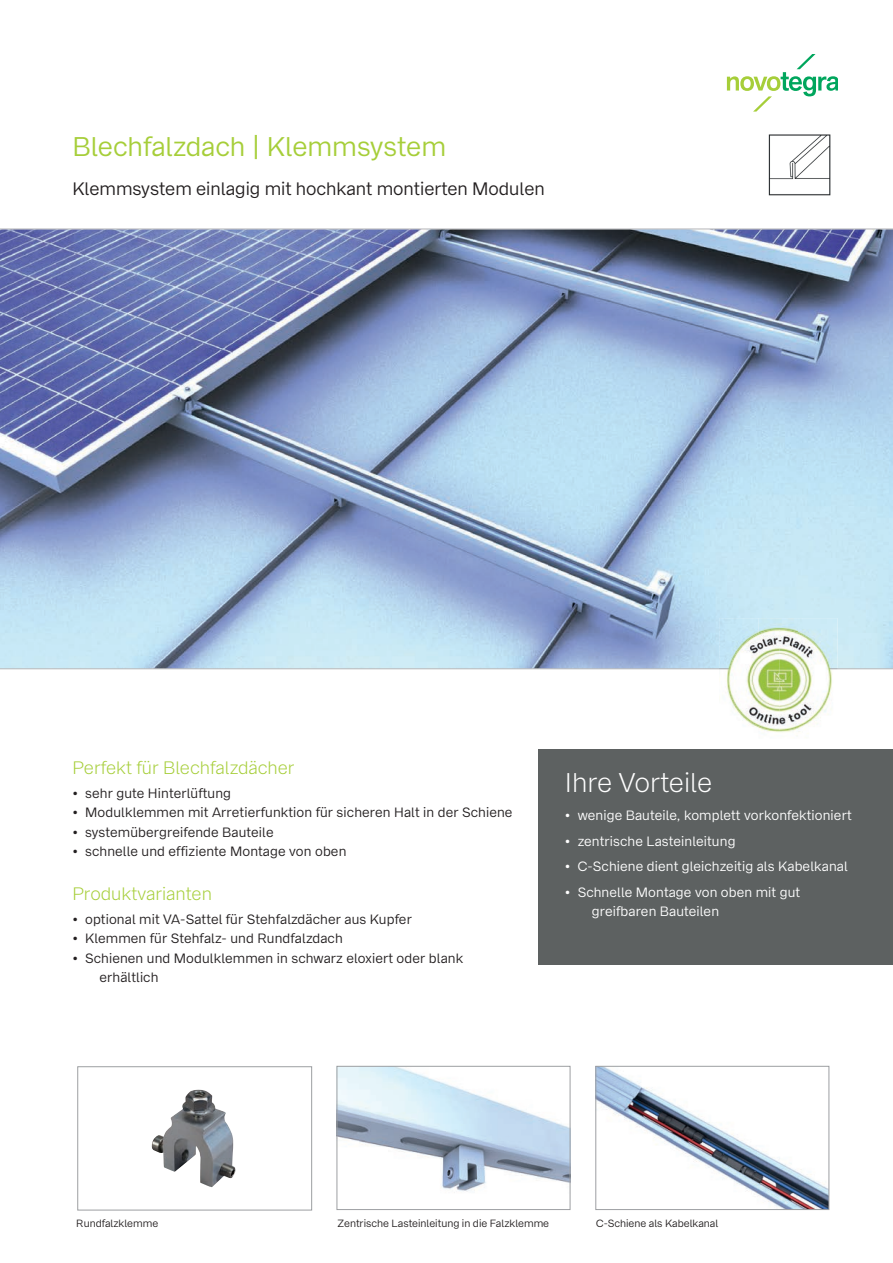
<style>
.page{position:relative;width:893px;height:1263px;background:#fff}
.page>*{position:absolute;margin:0;border:0;box-sizing:border-box;transform-origin:0 0}
.t1{font:27px "Bay Wa Sans";color:#a6ce39}
.t2{font:300 27px "Bay Wa Sans";color:#fff}
.t3{font:18px "Bay Wa Sans";color:#231f20}
.t4{font:300 18px "Bay Wa Sans";color:#a6ce39}
.t5{font:13.5px/19.5px "Bay Wa Sans";letter-spacing:.01em;color:#231f20}
.t6{font:13.5px/19.5px "Bay Wa Sans";letter-spacing:.01em;color:#fff}
.t7{font:10.5px "Bay Wa Sans";color:#231f20}
</style>
<div class="page">
<svg style="left:727px;top:54px;width:110px;height:58px"></svg>
<img style="left:152px;top:1089px;width:83px;height:98px">
<div style="left:77px;top:1066px;width:235px;height:144px;border:1px solid #9d9fa2"></div>
<img style="left:339px;top:1068px;width:229px;height:124px">
<div style="left:337px;top:1066px;width:233px;height:144px;border:1px solid #9d9fa2"></div>
<img style="left:597px;top:1068px;width:230px;height:140px">
<div style="left:595px;top:1066px;width:234px;height:144px;border:1px solid #9d9fa2"></div>
<img style="left:0;top:230px;width:893px;height:438px">
<hr style="left:0;top:229px;width:893px;height:1px;background:#9d9fa2">
<hr style="left:0;top:668px;width:893px;height:1px;background:#9d9fa2">
<div style="left:538px;top:749px;width:355px;height:216px;background:#5d6161"></div>
<img style="left:719px;top:618px;width:39px;height:74px">
<img style="left:798px;top:618px;width:39px;height:114px">
<img style="left:758px;top:618px;width:40px;height:11px">
<img style="left:719px;top:668px;width:118px;height:1px">
<img style="left:728px;top:629px;width:102px;height:102px">
<img style="left:768px;top:134px;width:63px;height:62px">
<h1 class="t1" style="left:72px;top:130px;width:375px">Blechfalzdach | Klemmsystem</h1>
<h2 class="t3" style="left:72px;top:177px;width:474px">Klemmsystem einlagig mit hochkant montierten Modulen</h2>
<h2 class="t4" style="left:72px;top:757px;width:224px">Perfekt für Blechfalzdächer</h2>
<p class="t5" style="left:72px;top:783px;width:160px">• sehr gute Hinterlüftung</p>
<p class="t5" style="left:72px;top:803px;width:442px">• Modulklemmen mit Arretierfunktion für sicheren Halt in der Schiene</p>
<p class="t5" style="left:72px;top:822px;width:203px">• systemübergreifende Bauteile</p>
<p class="t5" style="left:72px;top:842px;width:275px">• schnelle und effiziente Montage von oben</p>
<h2 class="t4" style="left:72px;top:883px;width:141px">Produktvarianten</h2>
<p class="t5" style="left:72px;top:909px;width:341px">• optional mit VA-Sattel für Stehfalzdächer aus Kupfer</p>
<p class="t5" style="left:72px;top:929px;width:272px">• Klemmen für Stehfalz- und Rundfalzdach</p>
<p class="t5" style="left:99px;top:948px;width:365px;text-indent:-27px">• Schienen und Modulklemmen in schwarz eloxiert oder blank erhältlich</p>
<h1 class="t2" style="left:565px;top:766px;width:149px">Ihre Vorteile</h1>
<p class="t6" style="left:565px;top:806px;width:288px">• wenige Bauteile, komplett vorkonfektioniert</p>
<p class="t6" style="left:565px;top:831px;width:172px">• zentrische Lasteinleitung</p>
<p class="t6" style="left:565px;top:857px;width:284px">• C-Schiene dient gleichzeitig als Kabelkanal</p>
<p class="t6" style="left:592px;top:882px;width:210px;text-indent:-27px">• Schnelle Montage von oben mit gut greifbaren Bauteilen</p>
<p class="t7" style="left:76px;top:1217px;width:83px">Rundfalzklemme</p>
<p class="t7" style="left:338px;top:1217px;width:213px">Zentrische Lasteinleitung in die Falzklemme</p>
<p class="t7" style="left:596px;top:1217px;width:124px">C-Schiene als Kabelkanal</p>
</div>
